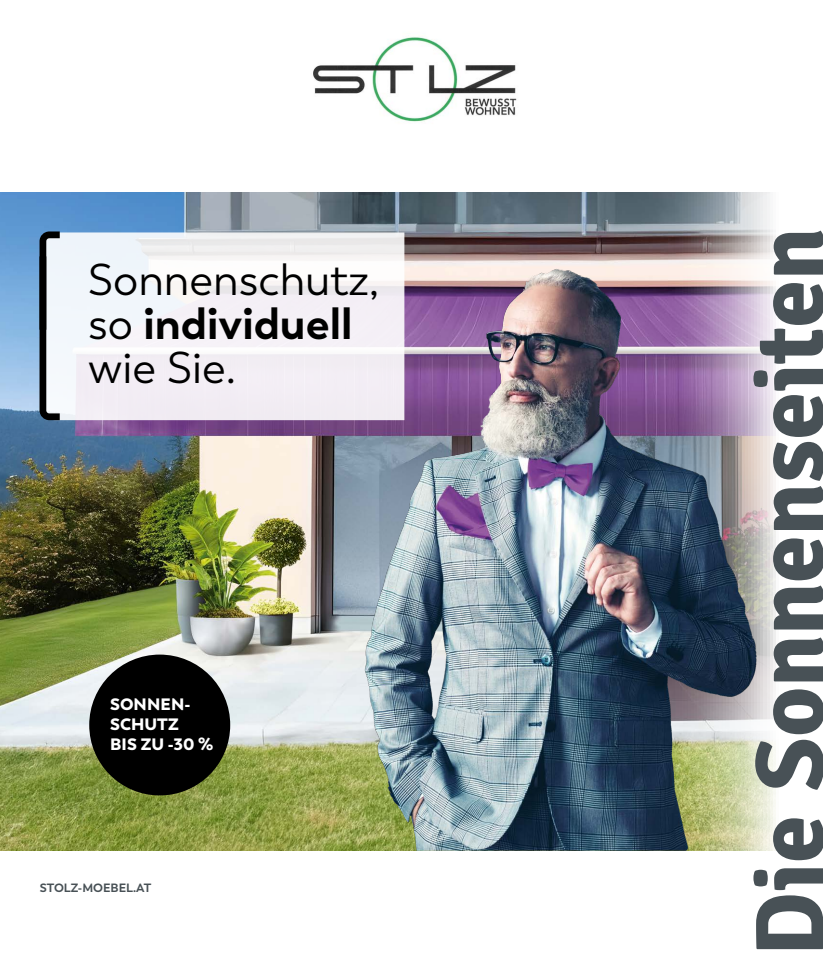
<style>
.page{position:relative;width:823px;height:964px;background:#fff}
.page>*{position:absolute;margin:0;border:0;box-sizing:border-box;transform-origin:0 0}
.t1{font:700 97px "Signika";letter-spacing:-.005em;color:#485156}
.t2{font:44.3px/44.3px "Trenda";color:#000}
.t3{font:900 16.5px/20.1px "Trenda";letter-spacing:.005em;color:#fff}
.t4{font:700 12px "Trenda";color:#485156}
.s1{font-weight:700}
</style>
<div class="page">
<img style="left:0;top:192px;width:776px;height:658px">
<img style="left:317px;top:242px;width:459px;height:608px">
<div style="left:89px;top:654px;width:141px;height:141px;background:#000;border-radius:50%"></div>
<img style="left:313px;top:37px;width:204px;height:85px">
<svg style="left:60px;top:232px;width:344px;height:188px;fill:#f3f0f5"></svg>
<svg style="left:39px;top:231px;width:21px;height:189px"></svg>
<p class="t2" style="left:88px;top:258px;width:292px">Sonnenschutz, so <span class="s1">individuell </span>wie Sie.</p>
<p class="t3" style="left:110px;top:694px;width:105px">SONNEN-<br>SCHUTZ<br>BIS ZU -30 %</p>
<p class="t4" style="left:40px;top:881px;width:113px">STOLZ-MOEBEL.AT</p>
<h1 class="t1" style="left:731px;top:956px;width:730px;rotate:-90deg">Die Sonnenseiten</h1>
</div>
